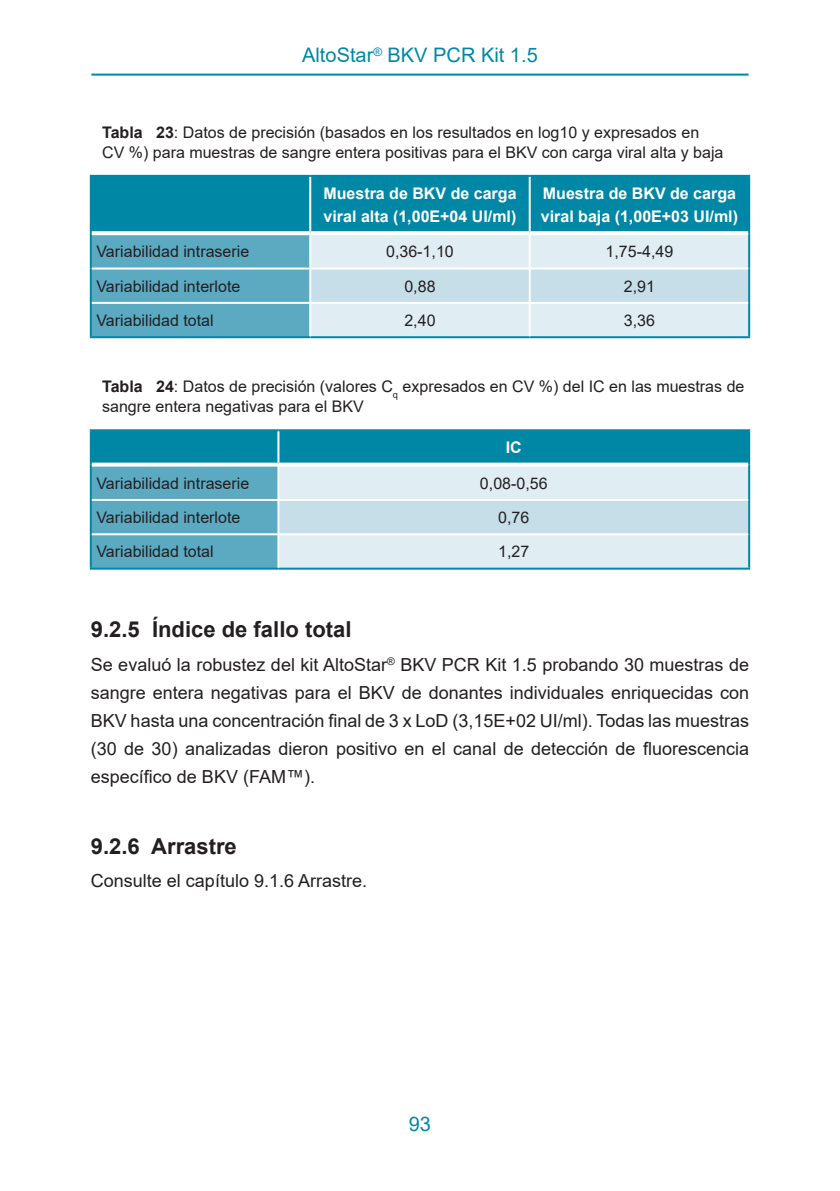
<style>
.page{position:relative;width:840px;height:1191px;background:#fff}
.page>*{position:absolute;margin:0;border:0;box-sizing:border-box;transform-origin:0 0}
.Level_3{font:700 22px "Arial";color:#231f20}
.Seitenkopf{font:20px "Arial";color:#0087a6}
.Mengentext{font:18px/28px "Arial";color:#231f20;text-align:justify}
.Titel{font:16px/20px "Arial";color:#231f20}
.Mengentext_links{font:16px "Arial";color:#231f20}
.Kopfzeile{font:700 16px/23px "Arial";color:#fff}
.Mengentext_zentriert{font:16px "Arial";color:#231f20}
.s1{font-weight:700}
</style>
<div class="page">
<hr style="left:91px;top:74px;width:657px;height:2px;background:#0087a6">
<svg style="left:92px;top:177px;width:655px;height:159px;background:#70b8cb"></svg>
<hr style="left:90px;top:233px;width:2px;height:35px;background:#0087a6">
<hr style="left:90px;top:268px;width:2px;height:35px;background:#0087a6">
<hr style="left:90px;top:303px;width:2px;height:33px;background:#0087a6">
<hr style="left:90px;top:336px;width:220px;height:2px;background:#0087a6">
<hr style="left:310px;top:336px;width:219px;height:2px;background:#0087a6">
<hr style="left:529px;top:336px;width:220px;height:2px;background:#0087a6">
<hr style="left:90px;top:175px;width:220px;height:2px;background:#0087a6">
<hr style="left:90px;top:177px;width:2px;height:56px;background:#0087a6">
<svg style="left:92px;top:231px;width:218px;height:4px"></svg>
<hr style="left:310px;top:175px;width:219px;height:2px;background:#0087a6">
<hr style="left:309px;top:177px;width:2px;height:54px;background:#fff">
<svg style="left:310px;top:231px;width:219px;height:4px"></svg>
<hr style="left:529px;top:175px;width:220px;height:2px;background:#0087a6">
<hr style="left:747px;top:177px;width:2px;height:56px;background:#0087a6">
<hr style="left:747px;top:233px;width:2px;height:35px;background:#0087a6">
<hr style="left:747px;top:268px;width:2px;height:35px;background:#0087a6">
<hr style="left:747px;top:303px;width:2px;height:33px;background:#0087a6">
<hr style="left:528px;top:177px;width:2px;height:54px;background:#fff">
<hr style="left:309px;top:235px;width:2px;height:32px;background:#fff">
<hr style="left:528px;top:235px;width:2px;height:32px;background:#fff">
<hr style="left:92px;top:267px;width:218px;height:2px;background:#fff">
<hr style="left:310px;top:267px;width:219px;height:2px;background:#fff">
<hr style="left:309px;top:269px;width:2px;height:33px;background:#fff">
<hr style="left:529px;top:267px;width:218px;height:2px;background:#fff">
<hr style="left:528px;top:269px;width:2px;height:33px;background:#fff">
<hr style="left:92px;top:302px;width:218px;height:2px;background:#fff">
<hr style="left:310px;top:302px;width:219px;height:2px;background:#fff">
<hr style="left:309px;top:304px;width:2px;height:32px;background:#fff">
<hr style="left:529px;top:302px;width:218px;height:2px;background:#fff">
<hr style="left:528px;top:304px;width:2px;height:32px;background:#fff">
<svg style="left:529px;top:231px;width:218px;height:4px"></svg>
<div style="left:92px;top:431px;width:655px;height:31px;background:#0087a6"></div>
<div style="left:91px;top:464px;width:187px;height:36px;background:#5caac2"></div>
<div style="left:278px;top:464px;width:470px;height:36px;background:#e0edf3"></div>
<div style="left:92px;top:501px;width:185px;height:66px;background:#5caac2"></div>
<div style="left:278px;top:500px;width:470px;height:34px;background:#c6dee8"></div>
<div style="left:278px;top:534px;width:470px;height:34px;background:#e0edf3"></div>
<hr style="left:90px;top:464px;width:2px;height:36px;background:#0087a6">
<hr style="left:90px;top:500px;width:2px;height:34px;background:#0087a6">
<hr style="left:90px;top:534px;width:2px;height:33px;background:#0087a6">
<hr style="left:90px;top:567px;width:188px;height:2px;background:#0087a6">
<hr style="left:278px;top:567px;width:471px;height:2px;background:#0087a6">
<hr style="left:90px;top:429px;width:188px;height:2px;background:#0087a6">
<hr style="left:90px;top:431px;width:2px;height:33px;background:#0087a6">
<svg style="left:92px;top:462px;width:186px;height:4px"></svg>
<hr style="left:278px;top:429px;width:471px;height:2px;background:#0087a6">
<hr style="left:747px;top:431px;width:2px;height:33px;background:#0087a6">
<hr style="left:747px;top:464px;width:2px;height:36px;background:#0087a6">
<hr style="left:747px;top:500px;width:2px;height:34px;background:#0087a6">
<hr style="left:747px;top:534px;width:2px;height:33px;background:#0087a6">
<hr style="left:277px;top:431px;width:2px;height:31px;background:#fff">
<hr style="left:277px;top:466px;width:2px;height:33px;background:#fff">
<hr style="left:92px;top:499px;width:186px;height:2px;background:#fff">
<hr style="left:278px;top:499px;width:469px;height:2px;background:#fff">
<hr style="left:277px;top:501px;width:2px;height:32px;background:#fff">
<hr style="left:92px;top:533px;width:186px;height:2px;background:#fff">
<hr style="left:278px;top:533px;width:469px;height:2px;background:#fff">
<hr style="left:277px;top:535px;width:2px;height:32px;background:#fff">
<svg style="left:278px;top:462px;width:469px;height:4px"></svg>
<p class="Seitenkopf" style="left:302px;top:41px;width:237px">AltoStar<sup>®</sup> BKV PCR Kit 1.5</p>
<p class="Titel" style="left:102px;top:122px;width:622px"><span class="s1">Tabla 23</span>: Datos de precisión (basados en los resultados en log10 y expresados en<br>CV %) para muestras de sangre entera positivas para el BKV con carga viral alta y baja</p>
<p class="Kopfzeile" style="left:323px;top:182px;width:194px">Muestra de BKV de carga viral alta (1,00E+04 UI/ml)</p>
<p class="Kopfzeile" style="left:540px;top:182px;width:198px">Muestra de BKV de carga viral baja (1,00E+03 UI/ml)</p>
<p class="Mengentext_links" style="left:96px;top:240px;width:154px">Variabilidad intraserie</p>
<p class="Mengentext_zentriert" style="left:386px;top:240px;width:69px">0,36-1,10</p>
<p class="Mengentext_zentriert" style="left:605px;top:240px;width:69px">1,75-4,49</p>
<p class="Mengentext_links" style="left:96px;top:275px;width:145px">Variabilidad interlote</p>
<p class="Mengentext_zentriert" style="left:404px;top:275px;width:33px">0,88</p>
<p class="Mengentext_zentriert" style="left:623px;top:275px;width:33px">2,91</p>
<p class="Mengentext_links" style="left:96px;top:309px;width:119px">Variabilidad total</p>
<p class="Mengentext_zentriert" style="left:404px;top:309px;width:33px">2,40</p>
<p class="Mengentext_zentriert" style="left:623px;top:309px;width:33px">3,36</p>
<p class="Titel" style="left:102px;top:376px;width:643px"><span class="s1">Tabla 24</span>: Datos de precisión (valores C<sub>q</sub> expresados en CV %) del IC en las muestras de sangre entera negativas para el BKV</p>
<p class="Kopfzeile" style="left:505px;top:436px;width:17px">IC</p>
<p class="Mengentext_links" style="left:96px;top:472px;width:154px">Variabilidad intraserie</p>
<p class="Mengentext_zentriert" style="left:479px;top:472px;width:69px">0,08-0,56</p>
<p class="Mengentext_links" style="left:96px;top:506px;width:145px">Variabilidad interlote</p>
<p class="Mengentext_zentriert" style="left:498px;top:506px;width:33px">0,76</p>
<p class="Mengentext_links" style="left:96px;top:540px;width:119px">Variabilidad total</p>
<p class="Mengentext_zentriert" style="left:498px;top:540px;width:33px">1,27</p>
<p class="Level_3" style="left:91px;top:614px;width:262px">9.2.5 Índice de fallo total</p>
<p class="Mengentext" style="left:91px;top:650px;width:659px">Se evaluó la robustez del kit AltoStar<sup>®</sup> BKV PCR Kit 1.5 probando 30 muestras de sangre entera negativas para el BKV de donantes individuales enriquecidas con BKV hasta una concentración final de 3 x LoD (3,15E+02 UI/ml). Todas las muestras (30 de 30) analizadas dieron positivo en el canal de detección de fluorescencia específico de BKV (FAM™).</p>
<p class="Level_3" style="left:91px;top:830px;width:147px">9.2.6 Arrastre</p>
<p class="Mengentext" style="left:91px;top:867px;width:278px">Consulte el capítulo 9.1.6 Arrastre.</p>
<p class="Seitenkopf" style="left:408px;top:1110px;width:24px">93</p>
</div>
